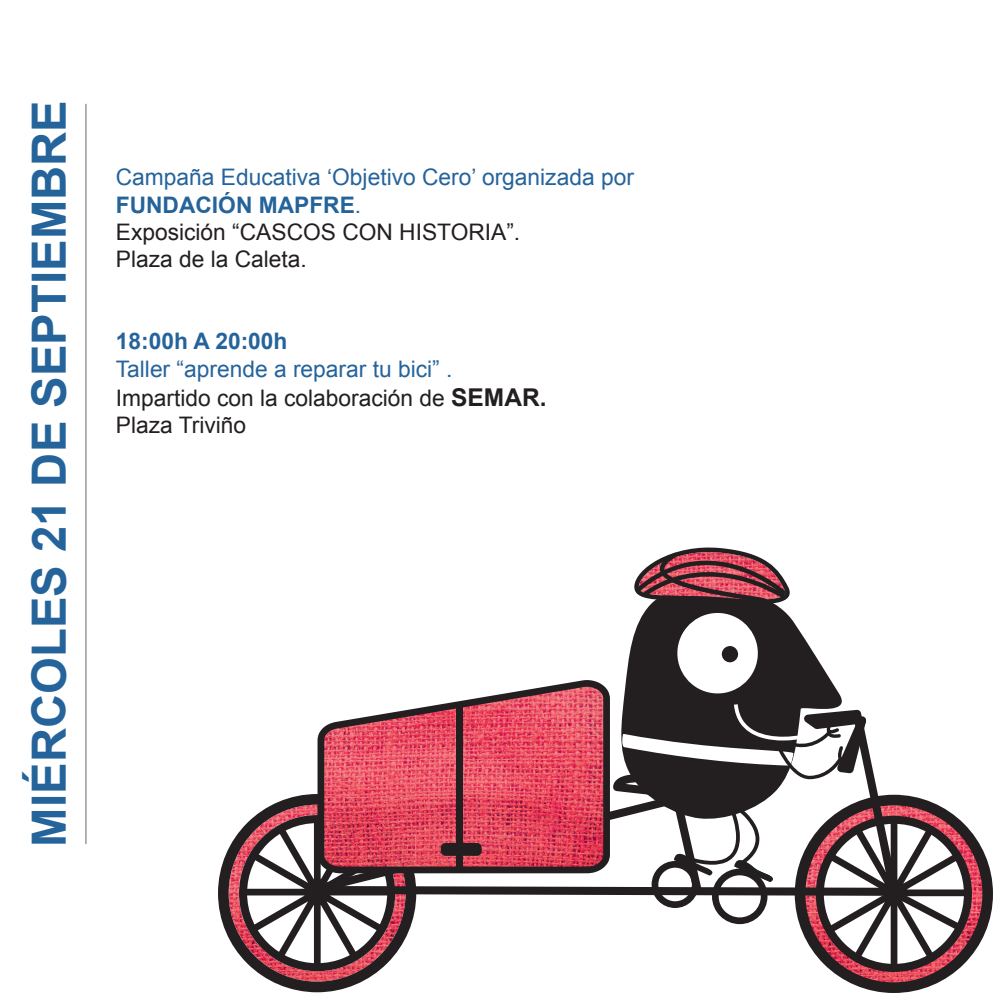
<style>
.page{position:relative;width:993px;height:993px;background:#fff}
.page>*{position:absolute;margin:0;border:0;box-sizing:border-box;transform-origin:0 0}
.t1{font:700 47.25px "Arial";color:#25639b}
.t2{font:22.75px "Arial";color:#231f20}
.t3{font:22.75px "Arial";color:#25639b}
.t4{font:700 22.75px "Arial";color:#25639b}
.s1{font-weight:400}
.s2{font-weight:700;font-size:24.5px}
</style>
<div class="page">
<hr style="left:85px;top:104px;width:2px;height:739px;background:#a8a9ad">
<svg style="left:622px;top:547px;width:220px;height:162px"></svg>
<svg style="left:794px;top:794px;width:198px;height:198px"></svg>
<svg style="left:218px;top:794px;width:198px;height:197px"></svg>
<svg style="left:309px;top:709px;width:588px;height:186px"></svg>
<svg style="left:651px;top:807px;width:126px;height:116px"></svg>
<svg style="left:317px;top:680px;width:292px;height:193px;background:#d35e6e"></svg>
<div style="left:440px;top:842px;width:41px;height:13px;background:#231f20;border-radius:5px"></div>
<div style="left:456px;top:705px;width:6px;height:163px;background:#231f20"></div>
<p class="t1" style="left:18px;top:846px;width:747px;rotate:-90deg">MIÉRCOLES 21 DE SEPTIEMBRE</p>
<p class="t3" style="left:116px;top:162px;width:519px">Campaña Educativa ‘Objetivo Cero’ organizada por</p>
<p class="t4" style="left:116px;top:189px;width:247px">FUNDACIÓN MAPFRE<span class="s1">.</span></p>
<p class="t2" style="left:116px;top:217px;width:406px">Exposición “CASCOS CON HISTORIA”.</p>
<p class="t2" style="left:116px;top:244px;width:192px">Plaza de la Caleta.</p>
<p class="t4" style="left:116px;top:326px;width:173px">18:00h A 20:00h</p>
<p class="t3" style="left:116px;top:353px;width:338px">Taller “aprende a reparar tu bici” .</p>
<p class="t2" style="left:116px;top:383px;width:432px">Impartido con la colaboración de <span class="s2">SEMAR.</span></p>
<p class="t2" style="left:116px;top:410px;width:132px">Plaza Triviño</p>
</div>
